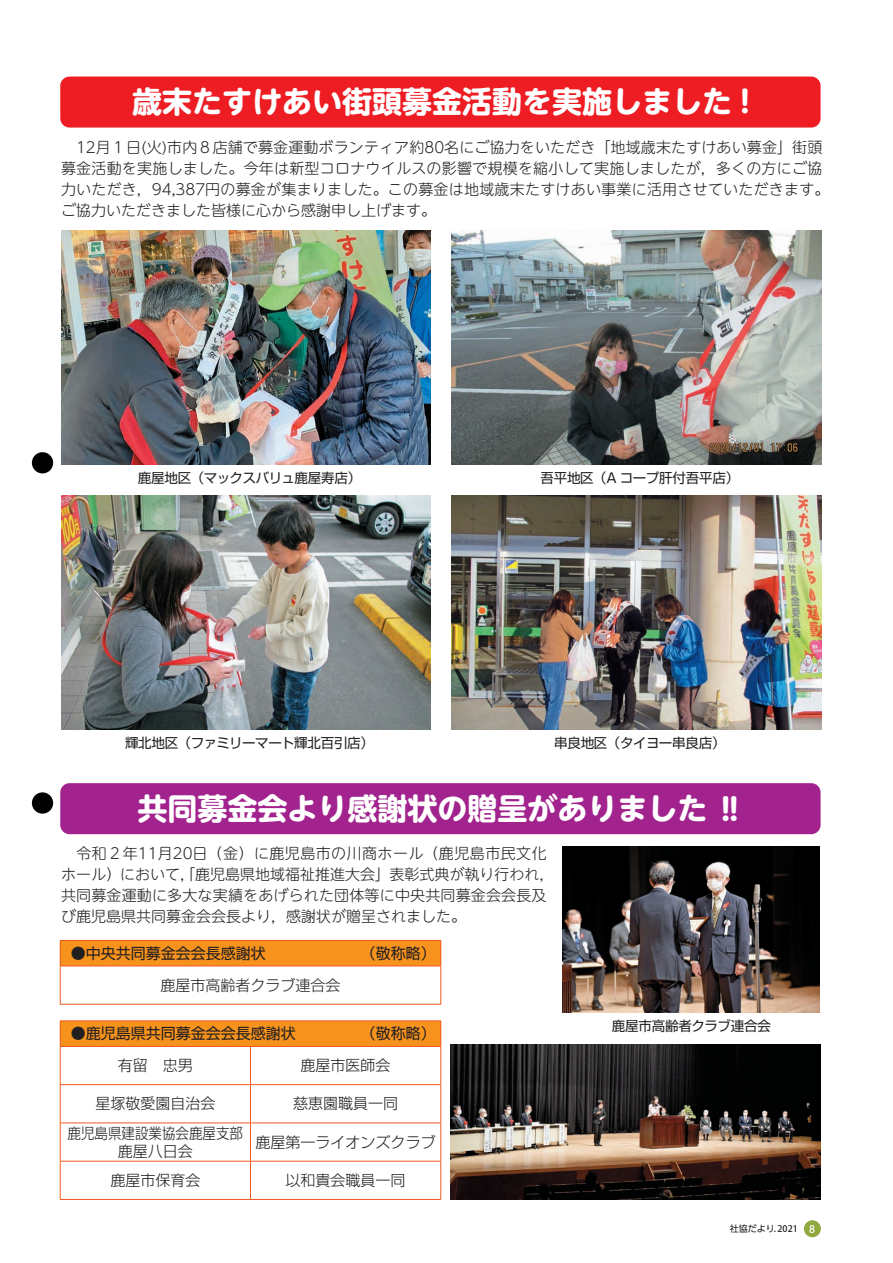
<style>
.page{position:relative;width:893px;height:1263px;background:#fff}
.page>*{position:absolute;margin:0;border:0;box-sizing:border-box;transform-origin:0 0}
.t1{font:700 30px "UD Shin M Go Pr 6";color:#fff}
.t2{font:300 15px/21px "UD Shin M Go Pr 6";letter-spacing:.01em;color:#231f20}
.t3{font:300 15px/29.2px "Shin Go Pr 6";color:#231f20;text-align:center}
.t4{font:15px "Shin Go Pr 6";color:#231f20}
.t5{font:13.5px "Shin Go Pr 6";letter-spacing:-.02em;color:#231f20}
.t6{font:500 10.5px "Koz Go Pro";color:#fff}
.t7{font:9px "UD Shin Go Pr 6";color:#231f20}
.s1{font-family:"Koz Go Pro";font-weight:500}
</style>
<div class="page">
<div style="left:61px;top:784px;width:759px;height:49px;background:#a2238e;border-radius:9px"></div>
<div style="left:60px;top:783px;width:761px;height:51px;border:2px solid #a2238e;border-radius:9px"></div>
<div style="left:61px;top:77px;width:759px;height:50px;background:#ee1d23;border-radius:9px"></div>
<div style="left:60px;top:77px;width:761px;height:51px;border:2px solid #ee1d23;border-radius:9px"></div>
<div style="left:60px;top:1021px;width:381px;height:25px;background:#f7931d"></div>
<hr style="left:60px;top:1020px;width:190px;height:1px;background:#f15921">
<svg style="left:60px;top:1021px;width:1px;height:25px"></svg>
<hr style="left:250px;top:1020px;width:191px;height:1px;background:#f15921">
<svg style="left:441px;top:1021px;width:1px;height:25px"></svg>
<hr style="left:60px;top:1046px;width:190px;height:1px;background:#f15921">
<hr style="left:60px;top:1047px;width:1px;height:37px;background:#f15921">
<hr style="left:250px;top:1046px;width:191px;height:1px;background:#f15921">
<hr style="left:250px;top:1047px;width:1px;height:37px;background:#f15921">
<hr style="left:441px;top:1047px;width:1px;height:37px;background:#f15921">
<hr style="left:60px;top:1084px;width:190px;height:1px;background:#f15921">
<hr style="left:60px;top:1085px;width:1px;height:38px;background:#f15921">
<hr style="left:250px;top:1084px;width:191px;height:1px;background:#f15921">
<hr style="left:250px;top:1085px;width:1px;height:38px;background:#f15921">
<hr style="left:441px;top:1085px;width:1px;height:38px;background:#f15921">
<hr style="left:60px;top:1123px;width:190px;height:1px;background:#f15921">
<hr style="left:60px;top:1123px;width:1px;height:38px;background:#f15921">
<hr style="left:250px;top:1123px;width:191px;height:1px;background:#f15921">
<hr style="left:250px;top:1123px;width:1px;height:38px;background:#f15921">
<hr style="left:441px;top:1123px;width:1px;height:38px;background:#f15921">
<hr style="left:60px;top:1161px;width:190px;height:1px;background:#f15921">
<hr style="left:60px;top:1161px;width:1px;height:38px;background:#f15921">
<hr style="left:250px;top:1161px;width:191px;height:1px;background:#f15921">
<hr style="left:250px;top:1161px;width:1px;height:38px;background:#f15921">
<hr style="left:441px;top:1161px;width:1px;height:38px;background:#f15921">
<hr style="left:60px;top:1199px;width:190px;height:1px;background:#f15921">
<hr style="left:250px;top:1199px;width:191px;height:1px;background:#f15921">
<div style="left:60px;top:940px;width:381px;height:26px;background:#f7931d"></div>
<hr style="left:60px;top:940px;width:381px;height:1px;background:#f15921">
<svg style="left:60px;top:941px;width:1px;height:25px"></svg>
<svg style="left:441px;top:941px;width:1px;height:25px"></svg>
<hr style="left:60px;top:966px;width:381px;height:1px;background:#f15921">
<hr style="left:60px;top:966px;width:1px;height:38px;background:#f15921">
<hr style="left:441px;top:966px;width:1px;height:38px;background:#f15921">
<hr style="left:60px;top:1004px;width:381px;height:1px;background:#f15921">
<img style="left:61px;top:230px;width:370px;height:234px">
<img style="left:61px;top:495px;width:370px;height:234px">
<img style="left:451px;top:230px;width:370px;height:234px">
<img style="left:451px;top:495px;width:370px;height:234px">
<img style="left:451px;top:1045px;width:370px;height:154px">
<img style="left:562px;top:847px;width:258px;height:165px">
<div style="left:804px;top:1220px;width:17px;height:17px;background:#90a83d;border-radius:50%"></div>
<div style="left:32px;top:452px;width:21px;height:21px;background:#000;border-radius:50%"></div>
<div style="left:32px;top:792px;width:21px;height:22px;background:#000;border-radius:50%"></div>
<h1 class="t1" style="left:132px;top:76px;width:619px">歳末たすけあい街頭募金活動を実施しました !</h1>
<p class="t2" style="left:61px;top:136px;width:770px">　12月１日火( )市内８店舗で募金運動ボランティア約80名にご協力をいただき「地域歳末たすけあい募金」街頭募金活動を実施しました。今年は新型コロナウイルスの影響で規模を縮小して実施しましたが，多くの方にご協力いただき，94,387円の募金が集まりました。この募金は地域歳末たすけあい事業に活用させていただきます。ご協力いただきました皆様に心から感謝申し上げます。</p>
<p class="t5" style="left:138px;top:467px;width:225px">鹿屋地区（マックスバリュ鹿屋寿店(</p>
<p class="t5" style="left:125px;top:731px;width:251px">輝北地区（ファミリーマート輝北百引店(</p>
<p class="t5" style="left:540px;top:467px;width:200px">吾平地区（A コープ肝付吾平店(</p>
<p class="t5" style="left:554px;top:731px;width:173px">串良地区（タイヨー串良店(</p>
<h1 class="t1" style="left:137px;top:782px;width:609px">共同募金会より感謝状の贈呈がありました !!</h1>
<p class="t2" style="left:61px;top:842px;width:495px">　令和２年11月20日（金）に鹿児島市の川商ホール（鹿児島市民文化ホール）において「，鹿児島県地域福祉推進大会」表彰式典が執り行われ，共同募金運動に多大な実績をあげられた団体等に中央共同募金会会長及び鹿児島県共同募金会会長より，感謝状が贈呈されました。</p>
<p class="t4" style="left:71px;top:941px;width:197px">●中央共同募金会会長感謝状</p>
<p class="t3" style="left:160px;top:969px;width:181px">鹿屋市高齢者クラブ連合会</p>
<p class="t4" style="left:71px;top:1021px;width:227px">●鹿児島県共同募金会会長感謝状</p>
<p class="t4" style="left:361px;top:941px;width:77px">（敬称略(</p>
<p class="t4" style="left:361px;top:1021px;width:76px">（敬称略(</p>
<p class="t3" style="left:118px;top:1049px;width:76px">有留　忠男</p>
<p class="t3" style="left:301px;top:1049px;width:91px">鹿屋市医師会</p>
<p class="t3" style="left:68px;top:1088px;width:177px">星塚敬愛園自治会<br>鹿児島県建設業協会鹿屋支部</p>
<p class="t3" style="left:118px;top:1135px;width:76px">鹿屋八日会</p>
<p class="t3" style="left:293px;top:1088px;width:106px">慈恵園職員一同</p>
<p class="t3" style="left:256px;top:1126px;width:181px">鹿屋第一ライオンズクラブ</p>
<p class="t3" style="left:110px;top:1164px;width:91px">鹿屋市保育会</p>
<p class="t3" style="left:286px;top:1164px;width:121px">以和貴会職員一同</p>
<p class="t5" style="left:612px;top:1014px;width:161px">鹿屋市高齢者クラブ連合会</p>
<p class="t7" style="left:730px;top:1221px;width:69px">社協だより<span class="s1">. 2021</span></p>
<p class="t6" style="left:809px;top:1222px;width:7px">8</p>
</div>
